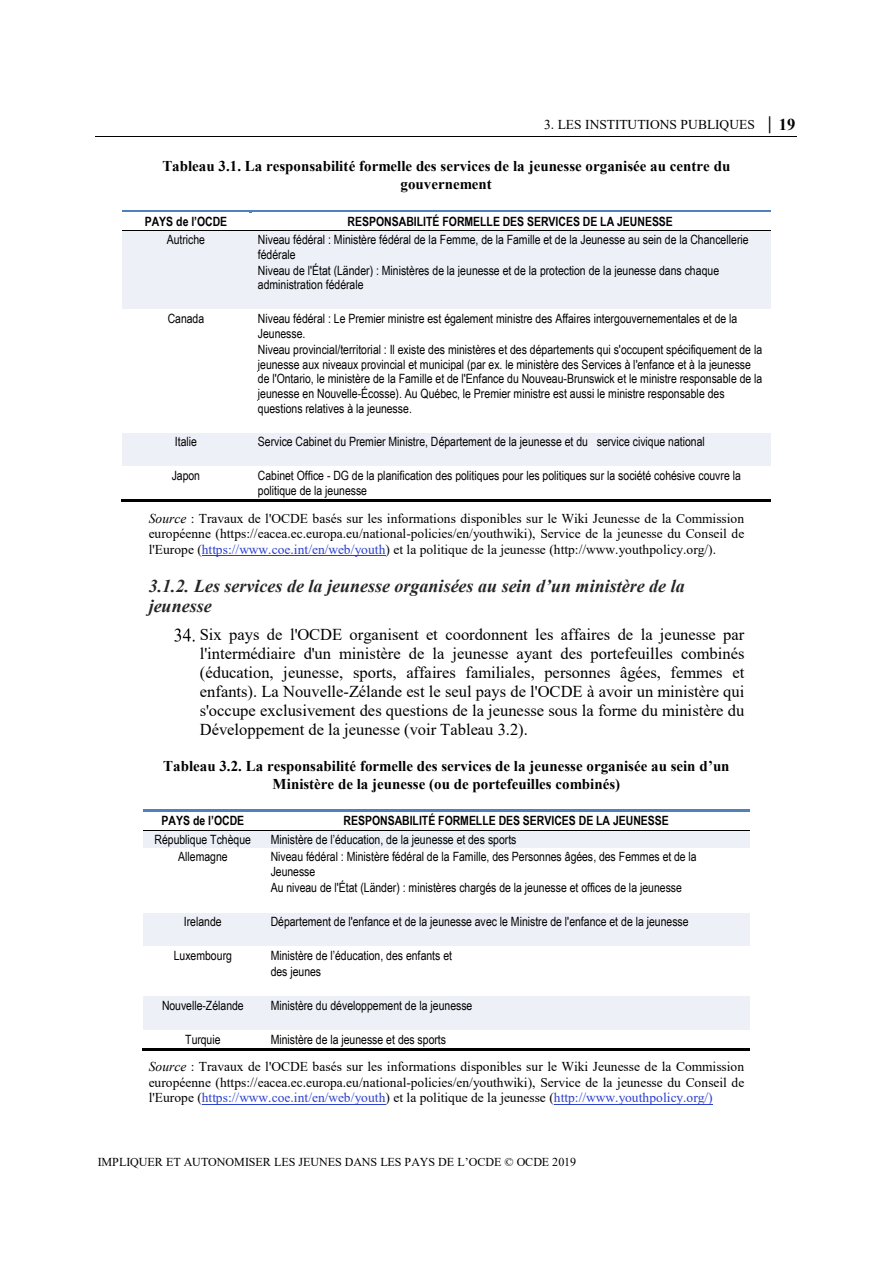
<style>
.page{position:relative;width:893px;height:1264px;background:#fff}
.page>*{position:absolute;margin:0;border:0;box-sizing:border-box;transform-origin:0 0}
.t1{font:italic 700 18px/20.7px "Times New Roman";color:#262626}
.t2{font:16.5px/18.9px "Times New Roman";color:#000;text-align:justify}
.t3{font:700 15px/17.2px "Times New Roman";color:#000;text-align:center}
.t4{font:13.5px/15.5px "Times New Roman";color:#000;text-align:justify}
.t5{font:12.75px/14.7px "Arial Narrow";letter-spacing:-.005em;color:#000}
.t6{font:700 12.75px "Arial Narrow";color:#000}
.t7{font:12px "Times New Roman";letter-spacing:-.005em;color:#000}
.s1{font-family:"Courier New";font-weight:700;font-size:16.5px}
.s2{font-weight:700;font-size:16.5px}
.s3{font-style:italic}
.s4{color:#2b3ecd}
</style>
<div class="page">
<hr style="left:96px;top:136px;width:701px;height:1px;background:#000">
<hr style="left:122px;top:210px;width:128px;height:2px;background:#4e81bd">
<hr style="left:252px;top:210px;width:519px;height:2px;background:#4e81bd">
<div style="left:122px;top:230px;width:128px;height:80px;background:#edf0f7"></div>
<div style="left:250px;top:230px;width:521px;height:80px;background:#edf0f7"></div>
<hr style="left:122px;top:230px;width:128px;height:1px;background:#000">
<hr style="left:251px;top:230px;width:520px;height:1px;background:#000">
<div style="left:122px;top:433px;width:128px;height:33px;background:#edf0f7"></div>
<div style="left:250px;top:433px;width:521px;height:33px;background:#edf0f7"></div>
<hr style="left:121px;top:499px;width:129px;height:2px;background:#000">
<hr style="left:251px;top:499px;width:520px;height:2px;background:#000">
<hr style="left:202px;top:555px;width:184px;height:1px;background:#2b3ecd">
<img style="left:174px;top:628px;width:20px;height:13px">
<hr style="left:143px;top:809px;width:119px;height:2px;background:#4e81bd">
<hr style="left:265px;top:809px;width:485px;height:2px;background:#4e81bd">
<div style="left:143px;top:830px;width:120px;height:17px;background:#edf0f7"></div>
<div style="left:263px;top:830px;width:487px;height:17px;background:#edf0f7"></div>
<hr style="left:143px;top:829px;width:119px;height:1px;background:#000">
<hr style="left:263px;top:829px;width:487px;height:1px;background:#000">
<div style="left:143px;top:912px;width:120px;height:34px;background:#edf0f7"></div>
<div style="left:263px;top:912px;width:487px;height:34px;background:#edf0f7"></div>
<div style="left:143px;top:996px;width:120px;height:33px;background:#edf0f7"></div>
<div style="left:263px;top:996px;width:487px;height:33px;background:#edf0f7"></div>
<hr style="left:142px;top:1047px;width:120px;height:2px;background:#000">
<hr style="left:264px;top:1047px;width:486px;height:2px;background:#000">
<hr style="left:202px;top:1103px;width:184px;height:1px;background:#2b3ecd">
<hr style="left:554px;top:1103px;width:154px;height:1px;background:#2b3ecd">
<p class="t4" style="left:544px;top:116px;width:253px">3. LES INSTITUTIONS PUBLIQUES <span class="s1">│</span> <span class="s2">19</span></p>
<p class="t3" style="left:162px;top:157px;width:569px">Tableau 3.1. La responsabilité formelle des services de la jeunesse organisée au centre du gouvernement</p>
<p class="t6" style="left:145px;top:211px;width:84px">PAYS de l’OCDE</p>
<p class="t6" style="left:348px;top:211px;width:327px">RESPONSABILITÉ FORMELLE DES SERVICES DE LA JEUNESSE</p>
<p class="t5" style="left:167px;top:231px;width:40px">Autriche</p>
<p class="t5" style="left:258px;top:231px;width:492px">Niveau fédéral : Ministère fédéral de la Femme, de la Famille et de la Jeunesse au sein de la Chancellerie fédérale</p>
<p class="t5" style="left:258px;top:262px;width:463px">Niveau de l'État (Länder) : Ministères de la jeunesse et de la protection de la jeunesse dans chaque administration fédérale</p>
<p class="t5" style="left:168px;top:311px;width:38px">Canada</p>
<p class="t5" style="left:258px;top:311px;width:481px">Niveau fédéral : Le Premier ministre est également ministre des Affaires intergouvernementales et de la<br>Jeunesse.</p>
<p class="t5" style="left:258px;top:341px;width:506px">Niveau provincial/territorial : Il existe des ministères et des départements qui s'occupent spécifiquement de la jeunesse aux niveaux provincial et municipal (par ex. le ministère des Services à l'enfance et à la jeunesse de l'Ontario, le ministère de la Famille et de l'Enfance du Nouveau-Brunswick et le ministre responsable de la jeunesse en Nouvelle-Écosse). Au Québec, le Premier ministre est aussi le ministre responsable des questions relatives à la jeunesse.</p>
<p class="t5" style="left:175px;top:434px;width:24px">Italie</p>
<p class="t5" style="left:258px;top:434px;width:448px">Service Cabinet du Premier Ministre, Département de la jeunesse et du service civique national</p>
<p class="t5" style="left:172px;top:467px;width:30px">Japon</p>
<p class="t5" style="left:258px;top:467px;width:484px">Cabinet Office - DG de la planification des politiques pour les politiques sur la société cohésive couvre la politique de la jeunesse</p>
<p class="t4" style="left:149px;top:510px;width:597px"><span class="s3">Source</span> : Travaux de l'OCDE basés sur les informations disponibles sur le Wiki Jeunesse de la Commission européenne (https://eacea.ec.europa.eu/national-policies/en/youthwiki), Service de la jeunesse du Conseil de l'Europe (<span class="s4">https://www.coe.int/en/web/youth</span>) et la politique de la jeunesse (http://www.youthpolicy.org/).</p>
<h3 class="t1" style="left:149px;top:574px;width:538px">3.1.2. Les services de la jeunesse organisées au sein d’un ministère de la jeunesse</h3>
<p class="t2" style="left:200px;top:624px;width:546px">Six pays de l'OCDE organisent et coordonnent les affaires de la jeunesse par l'intermédiaire d'un ministère de la jeunesse ayant des portefeuilles combinés (éducation, jeunesse, sports, affaires familiales, personnes âgées, femmes et enfants). La Nouvelle-Zélande est le seul pays de l'OCDE à avoir un ministère qui s'occupe exclusivement des questions de la jeunesse sous la forme du ministère du Développement de la jeunesse (voir Tableau 3.2).</p>
<p class="t3" style="left:163px;top:757px;width:568px">Tableau 3.2. La responsabilité formelle des services de la jeunesse organisée au sein d’un<br>Ministère de la jeunesse (ou de portefeuilles combinés)</p>
<p class="t6" style="left:162px;top:811px;width:84px">PAYS de l’OCDE</p>
<p class="t6" style="left:343px;top:811px;width:327px">RESPONSABILITÉ FORMELLE DES SERVICES DE LA JEUNESSE</p>
<p class="t5" style="left:155px;top:831px;width:98px">République Tchèque</p>
<p class="t5" style="left:271px;top:831px;width:247px">Ministère de l’éducation, de la jeunesse et des sports</p>
<p class="t5" style="left:178px;top:848px;width:51px">Allemagne</p>
<p class="t5" style="left:271px;top:848px;width:428px">Niveau fédéral : Ministère fédéral de la Famille, des Personnes âgées, des Femmes et de la<br>Jeunesse</p>
<p class="t5" style="left:271px;top:879px;width:413px">Au niveau de l'État (Länder) : ministères chargés de la jeunesse et offices de la jeunesse</p>
<p class="t5" style="left:184px;top:913px;width:39px">Irelande</p>
<p class="t5" style="left:271px;top:913px;width:419px">Département de l'enfance et de la jeunesse avec le Ministre de l'enfance et de la jeunesse</p>
<p class="t5" style="left:174px;top:947px;width:60px">Luxembourg</p>
<p class="t5" style="left:271px;top:947px;width:183px">Ministère de l’éducation, des enfants et</p>
<p class="t5" style="left:271px;top:963px;width:52px">des jeunes</p>
<p class="t5" style="left:162px;top:997px;width:83px">Nouvelle-Zélande</p>
<p class="t5" style="left:271px;top:997px;width:203px">Ministère du développement de la jeunesse</p>
<p class="t5" style="left:185px;top:1030px;width:37px">Turquie</p>
<p class="t5" style="left:271px;top:1030px;width:177px">Ministère de la jeunesse et des sports</p>
<p class="t4" style="left:149px;top:1058px;width:597px"><span class="s3">Source</span> : Travaux de l'OCDE basés sur les informations disponibles sur le Wiki Jeunesse de la Commission européenne (https://eacea.ec.europa.eu/national-policies/en/youthwiki), Service de la jeunesse du Conseil de l'Europe (<span class="s4">https://www.coe.int/en/web/youth</span>) et la politique de la jeunesse (<span class="s4">http://www.youthpolicy.org/)</span></p>
<p class="t7" style="left:98px;top:1152px;width:480px">IMPLIQUER ET AUTONOMISER LES JEUNES DANS LES PAYS DE L’OCDE © OCDE 2019</p>
</div>
